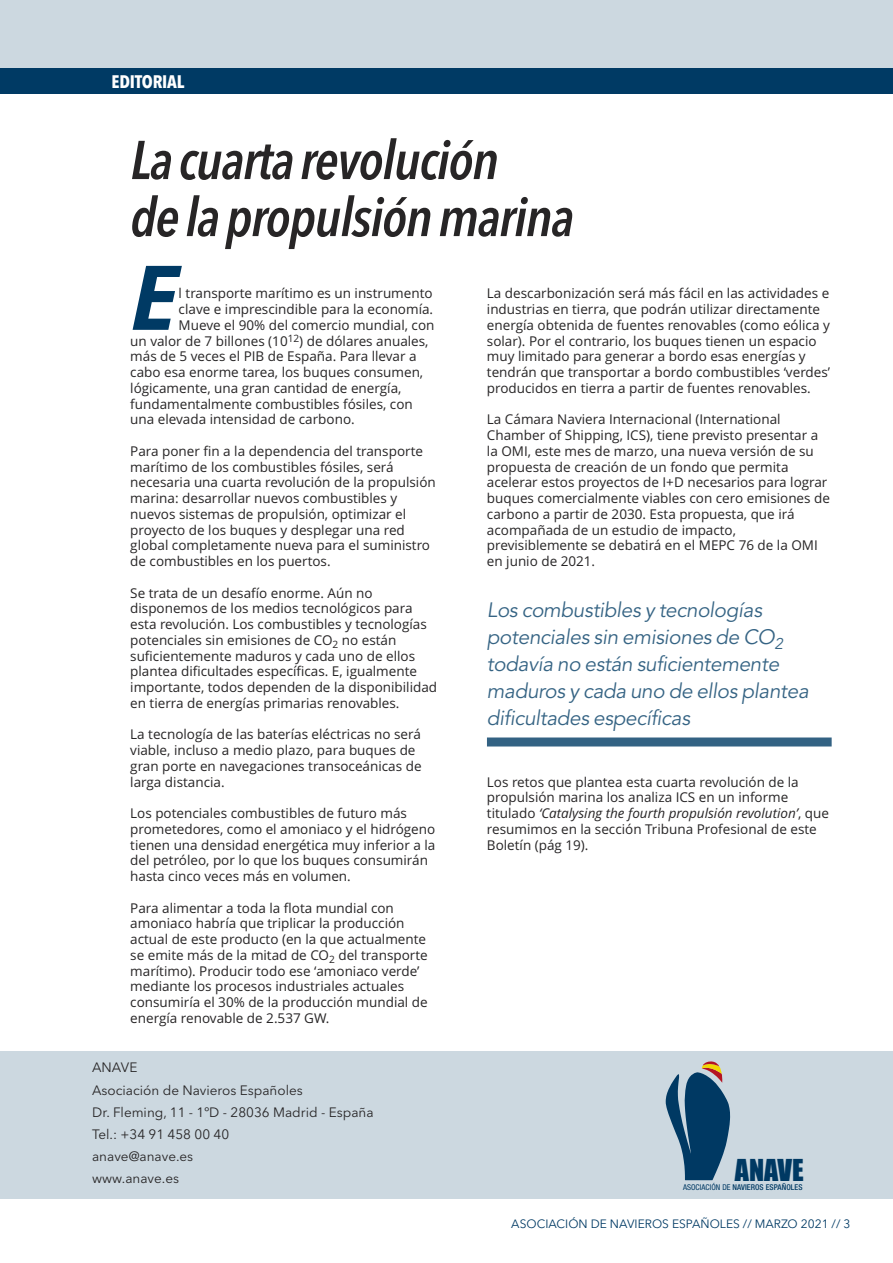
<style>
.page{position:relative;width:893px;height:1263px;background:#fff}
.page>*{position:absolute;margin:0;border:0;box-sizing:border-box;transform-origin:0 0}
.t1{font:italic 700 89.55px "Open Sans";color:#003a64}
.t2{font:italic 600 54px/57px "Avenir Next Condensed";letter-spacing:-.025em;color:#272526}
.t3{font:27.9px "Impact";letter-spacing:-.005em;color:#003963}
.t4{font:italic 20.7px/27px "Avenir";letter-spacing:-.015em;color:#366484}
.t5{font:700 18px "Avenir Next Condensed";letter-spacing:-.01em;color:#fff}
.t6{font:13.5px/15.8px "Open Sans";color:#272526}
.t7{font:13.5px/22.2px "Avenir Next";color:#272526}
.t8{font:12px "Avenir Next";color:#003a64}
.t9{font:500 condensed 7.95px "Helvetica Neue LT Std";letter-spacing:.005em;color:#003963}
.s1{font-style:italic}
.s2{font-weight:400}
</style>
<div class="page">
<div style="left:0;top:0;width:893px;height:94px;background:#ccd8e0"></div>
<div style="left:0;top:1051px;width:893px;height:148px;background:#ccd8e0"></div>
<div style="left:0;top:68px;width:893px;height:26px;background:#003a64"></div>
<svg style="left:666px;top:1061px;width:64px;height:119px"></svg>
<div style="left:487px;top:737px;width:345px;height:9px;background:#336283"></div>
<h3 class="t5" style="left:111px;top:74px;width:74px">EDITORIAL</h3>
<h2 class="t2" style="left:130px;top:132px;width:445px">La cuarta revolución<br>de la propulsión marina</h2>
<h1 class="t1" style="left:130px;top:247px;width:50px">E</h1>
<p class="t6" style="left:179px;top:287px;width:255px">l transporte marítimo es un instrumento</p>
<p class="t6" style="left:179px;top:303px;width:256px">clave e imprescindible para la economía.</p>
<p class="t6" style="left:179px;top:318px;width:257px">Mueve el 90% del comercio mundial, con</p>
<p class="t6" style="left:130px;top:334px;width:300px">un valor de 7 billones (10<sup>12</sup>) de dólares anuales,</p>
<p class="t6" style="left:130px;top:350px;width:288px">más de 5 veces el PIB de España. Para llevar a</p>
<p class="t6" style="left:130px;top:366px;width:294px">cabo esa enorme tarea, los buques consumen,</p>
<p class="t6" style="left:130px;top:381px;width:273px">lógicamente, una gran cantidad de energía,</p>
<p class="t6" style="left:130px;top:397px;width:284px">fundamentalmente combustibles fósiles, con</p>
<p class="t6" style="left:130px;top:413px;width:226px">una elevada intensidad de carbono.</p>
<p class="t6" style="left:130px;top:444px;width:307px">Para poner fin a la dependencia del transporte marítimo de los combustibles fósiles, será necesaria una cuarta revolución de la propulsión marina: desarrollar nuevos combustibles y nuevos sistemas de propulsión, optimizar el proyecto de los buques y desplegar una red global completamente nueva para el suministro de combustibles en los puertos.</p>
<p class="t6" style="left:130px;top:586px;width:308px">Se trata de un desafío enorme. Aún no disponemos de los medios tecnológicos para esta revolución. Los combustibles y tecnologías potenciales sin emisiones de CO<sub>2</sub> no están suficientemente maduros y cada uno de ellos plantea dificultades específicas. E, igualmente importante, todos dependen de la disponibilidad en tierra de energías primarias renovables.</p>
<p class="t6" style="left:130px;top:728px;width:293px">La tecnología de las baterías eléctricas no será viable, incluso a medio plazo, para buques de gran porte en navegaciones transoceánicas de larga distancia.</p>
<p class="t6" style="left:130px;top:807px;width:307px">Los potenciales combustibles de futuro más prometedores, como el amoniaco y el hidrógeno tienen una densidad energética muy inferior a la del petróleo, por lo que los buques consumirán hasta cinco veces más en volumen.</p>
<p class="t6" style="left:130px;top:901px;width:299px">Para alimentar a toda la flota mundial con amoniaco habría que triplicar la producción actual de este producto (en la que actualmente se emite más de la mitad de CO<sub>2</sub> del transporte marítimo). Producir todo ese ‘amoniaco verde’ mediante los procesos industriales actuales consumiría el 30% de la producción mundial de energía renovable de 2.537 GW.</p>
<p class="t6" style="left:487px;top:287px;width:345px">La descarbonización será más fácil en las actividades e industrias en tierra, que podrán utilizar directamente energía obtenida de fuentes renovables (como eólica y solar). Por el contrario, los buques tienen un espacio muy limitado para generar a bordo esas energías y tendrán que transportar a bordo combustibles ‘verdes’ producidos en tierra a partir de fuentes renovables.</p>
<p class="t6" style="left:487px;top:413px;width:345px">La Cámara Naviera Internacional (International Chamber of Shipping, ICS), tiene previsto presentar a la OMI, este mes de marzo, una nueva versión de su propuesta de creación de un fondo que permita acelerar estos proyectos de I+D necesarios para lograr buques comercialmente viables con cero emisiones de carbono a partir de 2030. Esta propuesta, que irá acompañada de un estudio de impacto, previsiblemente se debatirá en el MEPC 76 de la OMI en junio de 2021.</p>
<h3 class="t4" style="left:487px;top:599px;width:323px">Los combustibles y tecnologías potenciales sin emisiones de CO<sub>2 </sub>todavía no están suficientemente maduros y cada uno de ellos plantea dificultades específicas</h3>
<p class="t6" style="left:487px;top:775px;width:344px">Los retos que plantea esta cuarta revolución de la propulsión marina los analiza ICS en un informe titulado <span class="s1">‘Catalysing the fourth propulsión revolution’</span>, que resumimos en la sección Tribuna Profesional de este Boletín (pág 19).</p>
<p class="t7" style="left:92px;top:1058px;width:283px">ANAVE<br>Asociación de Navieros Españoles<br>Dr. Fleming, 11 - 1ºD - 28036 Madrid - España<br>Tel.: +34 91 458 00 40<br>anave@anave.es<br>www.anave.es</p>
<h3 class="t3" style="left:735px;top:1160px;width:70px">ANAVE</h3>
<p class="t9" style="left:683px;top:1182px;width:121px"><span class="s2">ASOCIACIÓN DE</span> NAVIEROS ESPAÑOLES</p>
<p class="t8" style="left:511px;top:1219px;width:341px">ASOCIACIÓN DE NAVIEROS ESPAÑOLES // MARZO 2021 // 3</p>
</div>
